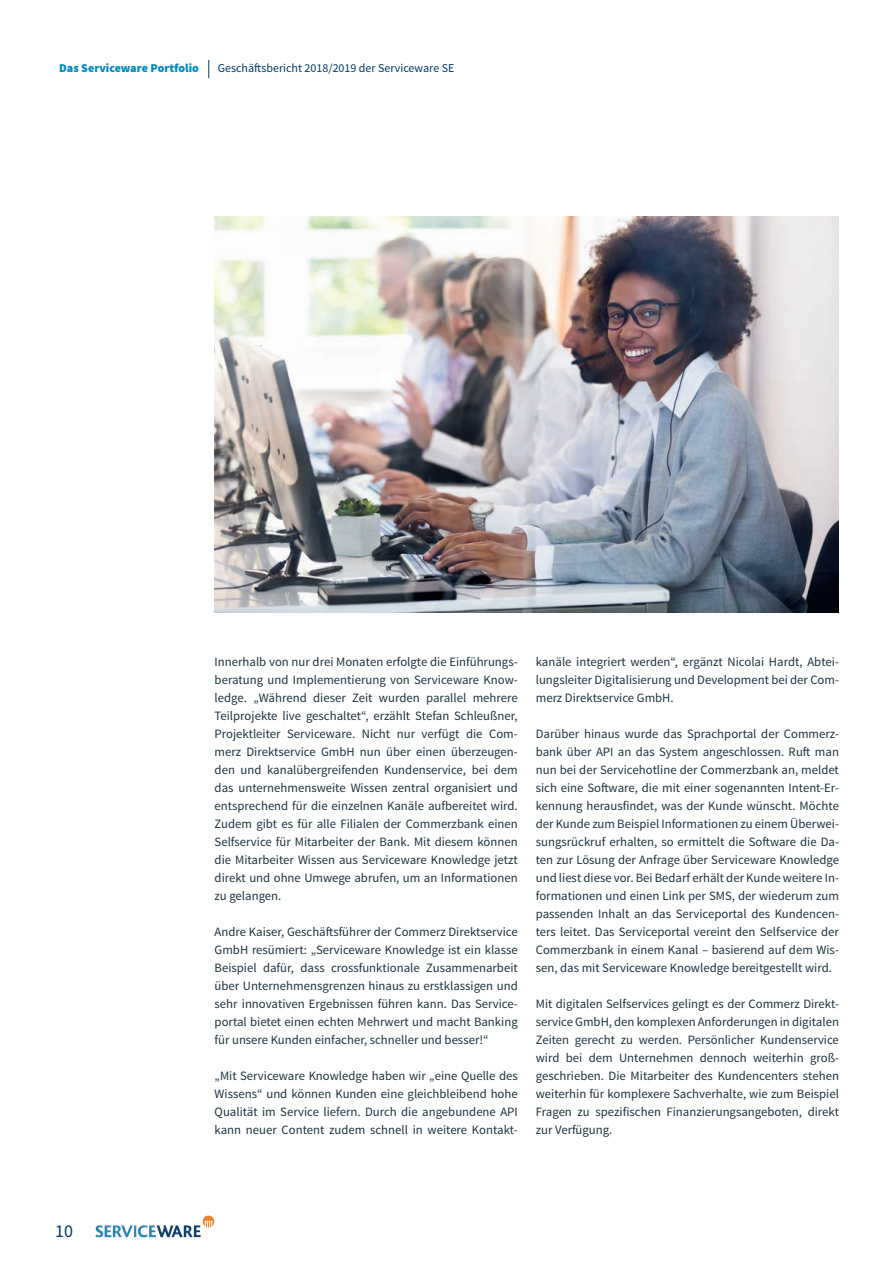
<style>
.page{position:relative;width:893px;height:1263px;background:#fff}
.page>*{position:absolute;margin:0;border:0;box-sizing:border-box;transform-origin:0 0}
.t1{font:18px "Source Sans Pro";color:#003965}
.t2{font:12.75px/18px "Source Sans Pro";color:#1e333e;text-align:justify}
.t3{font:12px "Source Sans Pro";color:#003965}
.t4{font:900 12px "Source Sans Pro";color:#008ac0}
</style>
<div class="page">
<svg style="left:208px;top:60px;width:1px;height:18px"></svg>
<img style="left:95px;top:1215px;width:120px;height:23px">
<img style="left:215px;top:216px;width:624px;height:396px">
<p class="t4" style="left:59px;top:60px;width:141px">Das Serviceware Portfolio</p>
<p class="t3" style="left:218px;top:61px;width:238px">Geschäftsbericht 2018/2019 der Serviceware SE</p>
<h1 class="t1" style="left:55px;top:1220px;width:19px">10</h1>
<p class="t2" style="left:215px;top:653px;width:305px">Innerhalb von nur drei Monaten erfolgte die Einführungs&shy;beratung und Implementierung von Serviceware Know&shy;ledge. „Während dieser Zeit wurden parallel mehrere Teilprojekte live geschaltet“, erzählt Stefan Schleußner, Projektleiter Serviceware. Nicht nur verfügt die Com&shy;merz Direktservice GmbH nun über einen überzeugen&shy;den und kanalübergreifenden Kundenservice, bei dem das unternehmensweite Wissen zentral organisiert und entsprechend für die einzelnen Kanäle aufbereitet wird.<br>Zudem gibt es für alle Filialen der Commerzbank einen Selfservice für Mitarbeiter der Bank. Mit diesem können die Mitarbeiter Wissen aus Serviceware Knowledge jetzt direkt und ohne Umwege abrufen, um an Informationen zu gelangen.</p>
<p class="t2" style="left:215px;top:923px;width:305px">Andre Kaiser, Geschäftsführer der Commerz Direktservice GmbH resümiert: „Serviceware Knowledge ist ein klasse Beispiel dafür, dass crossfunktionale Zusammenarbeit über Unternehmensgrenzen hinaus zu erstklassigen und sehr innovativen Ergebnissen führen kann. Das Service&shy;portal bietet einen echten Mehrwert und macht Banking für unsere Kunden einfacher, schneller und besser!“</p>
<p class="t2" style="left:215px;top:1067px;width:305px">„Mit Serviceware Knowledge haben wir „eine Quelle des Wissens“ und können Kunden eine gleichbleibend hohe Qualität im Service liefern. Durch die angebundene API kann neuer Content zudem schnell in weitere Kontakt-</p>
<p class="t2" style="left:536px;top:653px;width:305px">kanäle integriert werden“, ergänzt Nicolai Hardt, Abtei&shy;lungsleiter Digitalisierung und Development bei der Com&shy;merz Direktservice GmbH.</p>
<p class="t2" style="left:536px;top:725px;width:305px">Darüber hinaus wurde das Sprachportal der Commerz&shy;bank über API an das System angeschlossen. Ruft man nun bei der Servicehotline der Commerzbank an, meldet sich eine Software, die mit einer sogenannten Intent-Er&shy;kennung herausfindet, was der Kunde wünscht. Möchte der Kunde zum Beispiel Informationen zu einem Überwei&shy;sungsrückruf erhalten, so ermittelt die Software die Da&shy;ten zur Lösung der Anfrage über Serviceware Knowledge und liest diese vor. Bei Bedarf erhält der Kunde weitere In&shy;formationen und einen Link per SMS, der wiederum zum passenden Inhalt an das Serviceportal des Kundencen&shy;ters leitet. Das Serviceportal vereint den Selfservice der Commerzbank in einem Kanal – basierend auf dem Wis&shy;sen, das mit Serviceware Knowledge bereitgestellt wird.</p>
<p class="t2" style="left:536px;top:995px;width:305px">Mit digitalen Selfservices gelingt es der Commerz Direkt&shy;service GmbH, den komplexen Anforderungen in digitalen Zeiten gerecht zu werden. Persönlicher Kundenservice wird bei dem Unternehmen dennoch weiterhin groß&shy;geschrieben. Die Mitarbeiter des Kundencenters stehen weiterhin für komplexere Sachverhalte, wie zum Beispiel Fragen zu spezifischen Finanzierungsangeboten, direkt zur Verfügung.</p>
</div>
